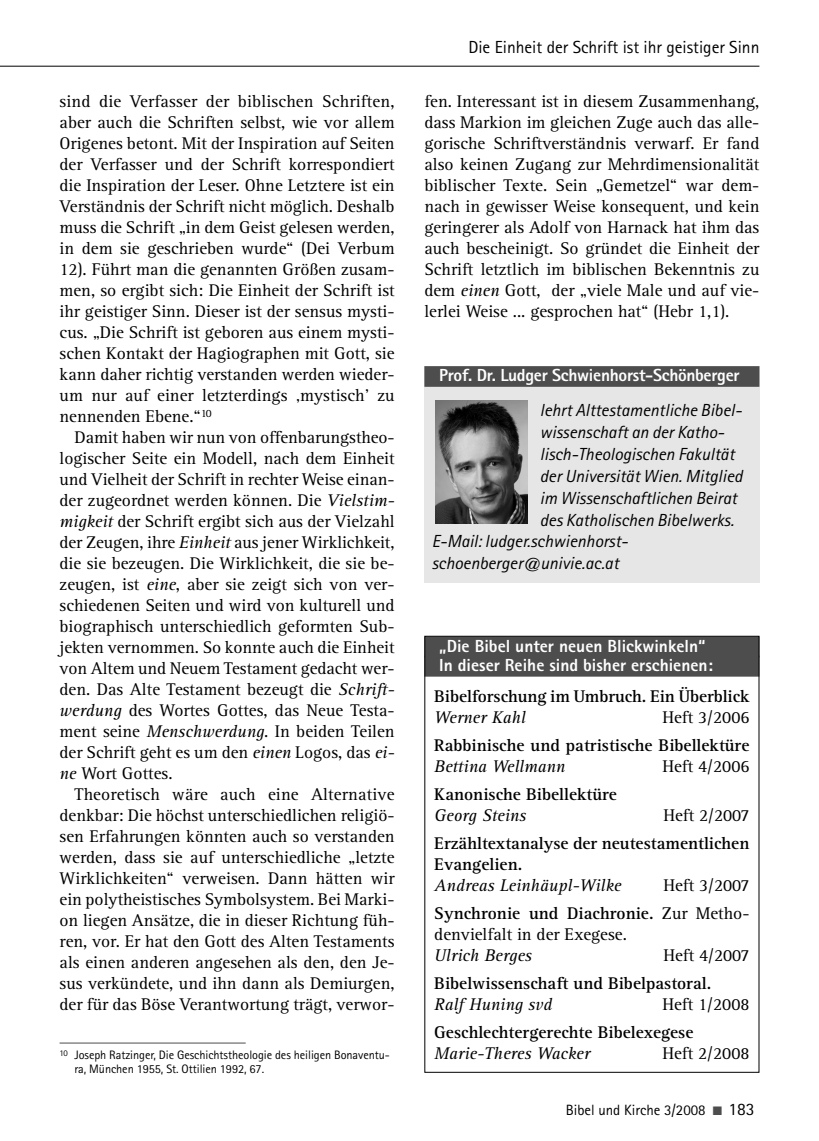
<style>
.page{position:relative;width:819px;height:1141px;background:#fff}
.page>*{position:absolute;margin:0;border:0;box-sizing:border-box;transform-origin:0 0}
.t1{font:17.5px/21px "Rotis Serif";color:#000;text-align:justify}
.t2{font:700 17.5px/21px "Rotis Serif";color:#000}
.t3{font:italic 17.5px "Rotis Sans Serif";color:#000}
.t4{font:800 17.5px/19.2px "Rotis Sans Serif";color:#fff}
.t5{font:italic 17.5px "Rotis Serif";color:#000}
.t6{font:17.5px "Rotis Sans Serif";color:#000}
.t7{font:14.88px "Rotis Sans Serif";color:#000}
.t8{font:12.25px/14px "Rotis Sans Serif";letter-spacing:-.005em;color:#000}
.s1{font-style:italic}
.s2{font-weight:400}
.s3{color:#4d4d4d}
.s4{font-size:17.5px}
</style>
<div class="page">
<hr style="left:0;top:66px;width:759px;height:1px;background:#000">
<hr style="left:60px;top:1042px;width:186px;height:2px;background:#808080">
<div style="left:424px;top:636px;width:335px;height:21px;background:#4d4d4d"></div>
<div style="left:424px;top:656px;width:335px;height:21px;background:#4d4d4d"></div>
<div style="left:424px;top:636px;width:335px;height:437px;border:1px solid #000"></div>
<div style="left:424px;top:366px;width:335px;height:217px;background:#e6e6e6"></div>
<div style="left:424px;top:366px;width:335px;height:21px;background:#4d4d4d"></div>
<img style="left:435px;top:401px;width:92px;height:122px">
<p class="t1" style="left:60px;top:92px;width:336px">sind die Verfasser der biblischen Schriften, aber auch die Schriften selbst, wie vor allem Origenes betont. Mit der Inspiration auf Seiten der Verfasser und der Schrift korrespondiert die Inspiration der Leser. Ohne Letztere ist ein Verständnis der Schrift nicht möglich. Deshalb muss die Schrift „in dem Geist gelesen werden, in dem sie geschrieben wurde“ (Dei Verbum 12). Führt man die genannten Größen zusam&shy;men, so ergibt sich: Die Einheit der Schrift ist ihr geistiger Sinn. Dieser ist der sensus mysti&shy;cus. „Die Schrift ist geboren aus einem mysti&shy;schen Kontakt der Hagiographen mit Gott, sie kann daher richtig verstanden werden wieder&shy;um nur auf einer letzterdings ‚mystisch’ zu nennenden Ebene.“<sup>10</sup></p>
<p class="t1" style="left:60px;top:428px;width:336px;text-indent:15px">Damit haben wir nun von offenbarungstheo&shy;logischer Seite ein Modell, nach dem Einheit und Vielheit der Schrift in rechter Weise einan&shy;der zugeordnet werden können. Die <span class="s1">Vielstim&shy;migkeit</span> der Schrift ergibt sich aus der Vielzahl der Zeugen, ihre <span class="s1">Einheit</span> aus jener Wirklichkeit, die sie bezeugen. Die Wirklichkeit, die sie be&shy;zeugen, ist <span class="s1">eine</span>, aber sie zeigt sich von ver&shy;schiedenen Seiten und wird von kulturell und biographisch unterschiedlich geformten Sub&shy;jekten vernommen. So konnte auch die Einheit von Altem und Neuem Testament gedacht wer&shy;den. Das Alte Testament bezeugt die <span class="s1">Schrift&shy;werdung</span> des Wortes Gottes, das Neue Testa&shy;ment seine <span class="s1">Menschwerdung</span>. In beiden Teilen der Schrift geht es um den <span class="s1">einen</span> Logos, das <span class="s1">ei&shy;ne</span> Wort Gottes.</p>
<p class="t1" style="left:60px;top:785px;width:336px;text-indent:15px">Theoretisch wäre auch eine Alternative denkbar: Die höchst unterschiedlichen religiö&shy;sen Erfahrungen könnten auch so verstanden werden, dass sie auf unterschiedliche „letzte Wirklichkeiten“ verweisen. Dann hätten wir ein polytheistisches Symbolsystem. Bei Marki&shy;on liegen Ansätze, die in dieser Richtung füh&shy;ren, vor. Er hat den Gott des Alten Testaments als einen anderen angesehen als den, den Je&shy;sus verkündete, und ihn dann als Demiurgen, der für das Böse Verantwortung trägt, verwor-</p>
<p class="t8" style="left:74px;top:1049px;width:317px;text-indent:-15px"><sup>10</sup> Joseph Ratzinger, Die Geschichtstheologie des heiligen Bonaventu&shy;ra, München 1955, St. Ottilien 1992, 67.</p>
<p class="t6" style="left:468px;top:41px;width:292px">Die Einheit der Schrift ist ihr geistiger Sinn</p>
<p class="t1" style="left:424px;top:92px;width:336px">fen. Interessant ist in diesem Zusammenhang, dass Markion im gleichen Zuge auch das alle&shy;gorische Schriftverständnis verwarf. Er fand also keinen Zugang zur Mehrdimensionalität biblischer Texte. Sein „Gemetzel“ war dem&shy;nach in gewisser Weise konsequent, und kein geringerer als Adolf von Harnack hat ihm das auch bescheinigt. So gründet die Einheit der Schrift letztlich im biblischen Bekenntnis zu dem <span class="s1">einen</span> Gott, der „viele Male und auf vie&shy;lerlei Weise ... gesprochen hat“ (Hebr 1,1).</p>
<p class="t4" style="left:439px;top:367px;width:302px">Prof. Dr. Ludger Schwienhorst-Schönberger</p>
<p class="t3" style="left:540px;top:404px;width:203px">lehrt Alttestamentliche Bibel-</p>
<p class="t3" style="left:540px;top:426px;width:186px">wissenschaft an der Katho-</p>
<p class="t3" style="left:540px;top:448px;width:196px">lisch-Theologischen Fakultät</p>
<p class="t3" style="left:540px;top:470px;width:204px">der Universität Wien. Mitglied</p>
<p class="t3" style="left:540px;top:492px;width:198px">im Wissenschaftlichen Beirat</p>
<p class="t3" style="left:540px;top:513px;width:195px">des Katholischen Bibelwerks.</p>
<p class="t3" style="left:432px;top:535px;width:198px">E-Mail: ludger.schwienhorst-</p>
<p class="t3" style="left:432px;top:557px;width:188px">schoenberger@univie.ac.at</p>
<p class="t4" style="left:439px;top:638px;width:275px">„Die Bibel unter neuen Blickwinkeln“<br>In dieser Reihe sind bisher erschienen:</p>
<p class="t2" style="left:434px;top:687px;width:317px">Bibelforschung im Umbruch. Ein Überblick</p>
<p class="t5" style="left:434px;top:710px;width:93px">Werner Kahl</p>
<p class="t1" style="left:662px;top:708px;width:88px">Heft 3/2006</p>
<p class="t2" style="left:434px;top:736px;width:317px">Rabbinische und patristische Bibellektüre</p>
<p class="t5" style="left:434px;top:759px;width:132px">Bettina Wellmann</p>
<p class="t1" style="left:662px;top:757px;width:88px">Heft 4/2006</p>
<p class="t2" style="left:434px;top:785px;width:184px">Kanonische Bibellektüre</p>
<p class="t5" style="left:434px;top:808px;width:94px">Georg Steins</p>
<p class="t1" style="left:663px;top:806px;width:88px">Heft 2/2007</p>
<p class="t2" style="left:434px;top:834px;width:316px">Erzähltextanalyse der neutestamentlichen<br>Evangelien.</p>
<p class="t5" style="left:434px;top:878px;width:188px">Andreas Leinhäupl-Wilke</p>
<p class="t2" style="left:434px;top:872px;width:317px;line-height:28px;text-align:right"><span class="s2">Heft 3/2007<br></span>Synchronie und Diachronie. <span class="s2">Zur Metho-</span></p>
<p class="t1" style="left:434px;top:925px;width:194px">denvielfalt in der Exegese.</p>
<p class="t5" style="left:434px;top:948px;width:99px">Ulrich Berges</p>
<p class="t1" style="left:663px;top:946px;width:88px">Heft 4/2007</p>
<p class="t2" style="left:434px;top:974px;width:278px">Bibelwissenschaft und Bibelpastoral.</p>
<p class="t5" style="left:434px;top:997px;width:119px">Ralf Huning svd</p>
<p class="t1" style="left:662px;top:995px;width:88px">Heft 1/2008</p>
<p class="t2" style="left:434px;top:1023px;width:261px">Geschlechtergerechte Bibelexegese</p>
<p class="t5" style="left:434px;top:1046px;width:157px">Marie-Theres Wacker</p>
<p class="t1" style="left:662px;top:1044px;width:88px">Heft 2/2008</p>
<p class="t7" style="left:565px;top:1104px;width:190px">Bibel und Kirche 3/2008 <span class="s3">■</span> <span class="s4">183</span></p>
</div>
